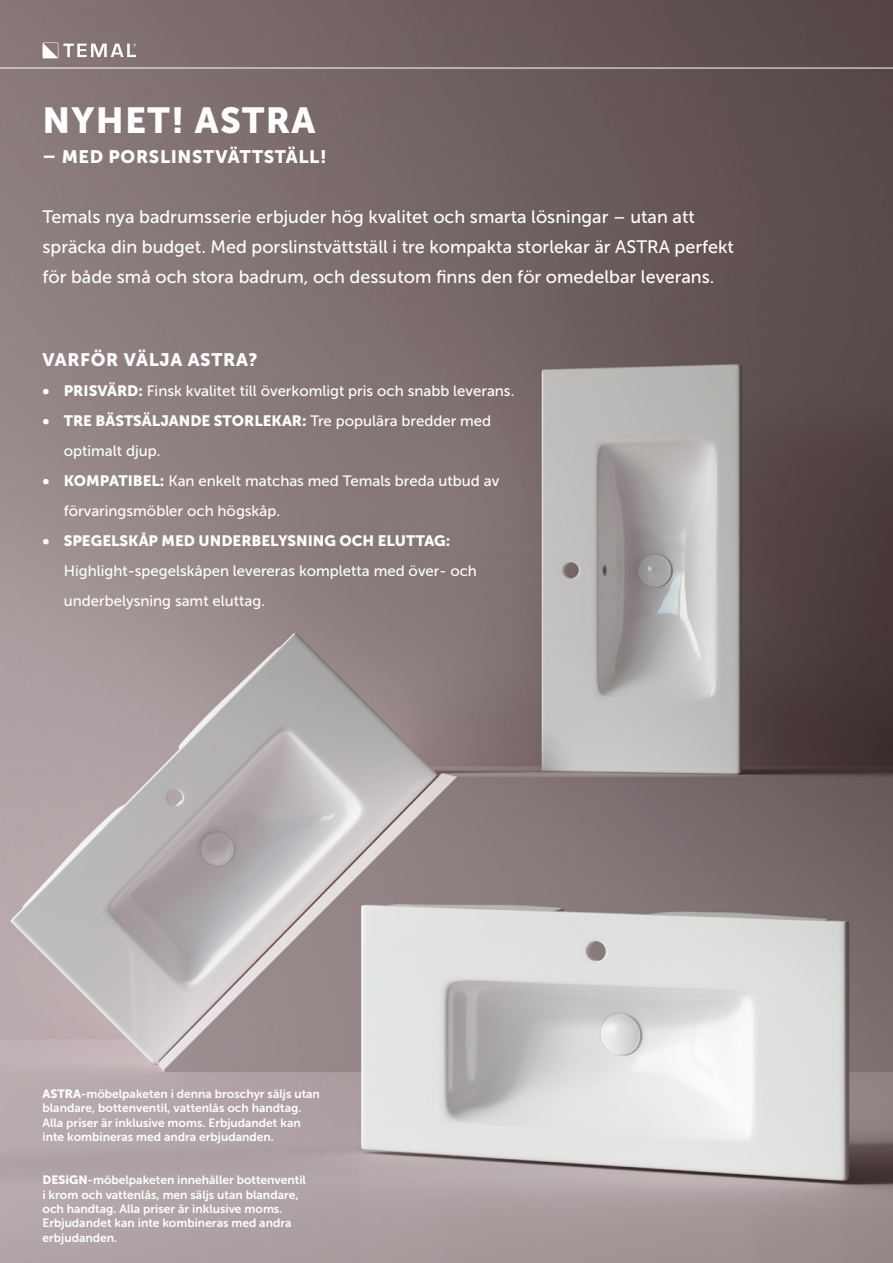
<style>
.page{position:relative;width:893px;height:1263px;background:#fff}
.page>*{position:absolute;margin:0;border:0;box-sizing:border-box;transform-origin:0 0}
.t1{font:36px "Museo Sans 900";letter-spacing:.035em;color:#fff}
.t2{font:18px/30px "Museo Sans 500";color:#fff}
.t3{font:18px "Museo Sans 900";letter-spacing:.035em;color:#fff}
.t4{font:15px/30px "Museo Sans 500";color:#fff}
.t5{font:15px "Museo Sans 900";color:#fff}
.t6{font:12px/14.4px "Museo Sans 700";color:#fff}
.s1{font-family:"Museo Sans 900"}
.s2{font-family:"Museo Sans 500"}
</style>
<div class="page">
<img style="left:0;top:0;width:893px;height:1263px">
<hr style="left:892px;top:106px;width:1px;height:754px;background:#ededed">
<hr style="left:0;top:68px;width:893px;height:1px;background:#fff">
<svg style="left:43px;top:43px;width:93px;height:15px"></svg>
<h1 class="t1" style="left:43px;top:100px;width:274px">NYHET! ASTRA</h1>
<h2 class="t3" style="left:43px;top:147px;width:286px">– MED PORSLINSTVÄTTSTÄLL!</h2>
<p class="t2" style="left:43px;top:202px;width:693px">Temals nya badrumsserie erbjuder hög kvalitet och smarta lösningar – utan att spräcka din budget. Med porslinstvättställ i tre kompakta storlekar är ASTRA perfekt för både små och stora badrum, och dessutom finns den för omedelbar leverans.</p>
<h2 class="t3" style="left:43px;top:350px;width:217px">VARFÖR VÄLJA ASTRA?</h2>
<p class="t4" style="left:43px;top:376px;width:473px"><span class="s1">• PRISVÄRD:</span> Finsk kvalitet till överkomligt pris och snabb leverans.</p>
<p class="t5" style="left:43px;top:413px;width:450px">• TRE BÄSTSÄLJANDE STORLEKAR: <span class="s2">Tre populära bredder med</span></p>
<p class="t4" style="left:64px;top:436px;width:98px">optimalt djup.</p>
<p class="t4" style="left:64px;top:466px;width:437px;text-indent:-21px"><span class="s1">• KOMPATIBEL:</span> Kan enkelt matchas med Temals breda utbud av förvaringsmöbler och högskåp.</p>
<p class="t5" style="left:43px;top:533px;width:409px">• SPEGELSKÅP MED UNDERBELYSNING OCH ELUTTAG:</p>
<p class="t4" style="left:64px;top:556px;width:415px">Highlight-spegelskåpen levereras kompletta med över- och underbelysning samt eluttag.</p>
<p class="t6" style="left:43px;top:1086px;width:279px"><span class="s1">ASTRA</span>-möbelpaketen i denna broschyr säljs utan blandare, bottenventil, vattenlås och handtag.<br>Alla priser är inklusive moms. Erbjudandet kan inte kombineras med andra erbjudanden.</p>
<p class="t6" style="left:43px;top:1173px;width:265px"><span class="s1">DESiGN</span>-möbelpaketen innehåller bottenventil i krom och vattenlås, men säljs utan blandare, och handtag. Alla priser är inklusive moms.<br>Erbjudandet kan inte kombineras med andra erbjudanden.</p>
</div>
